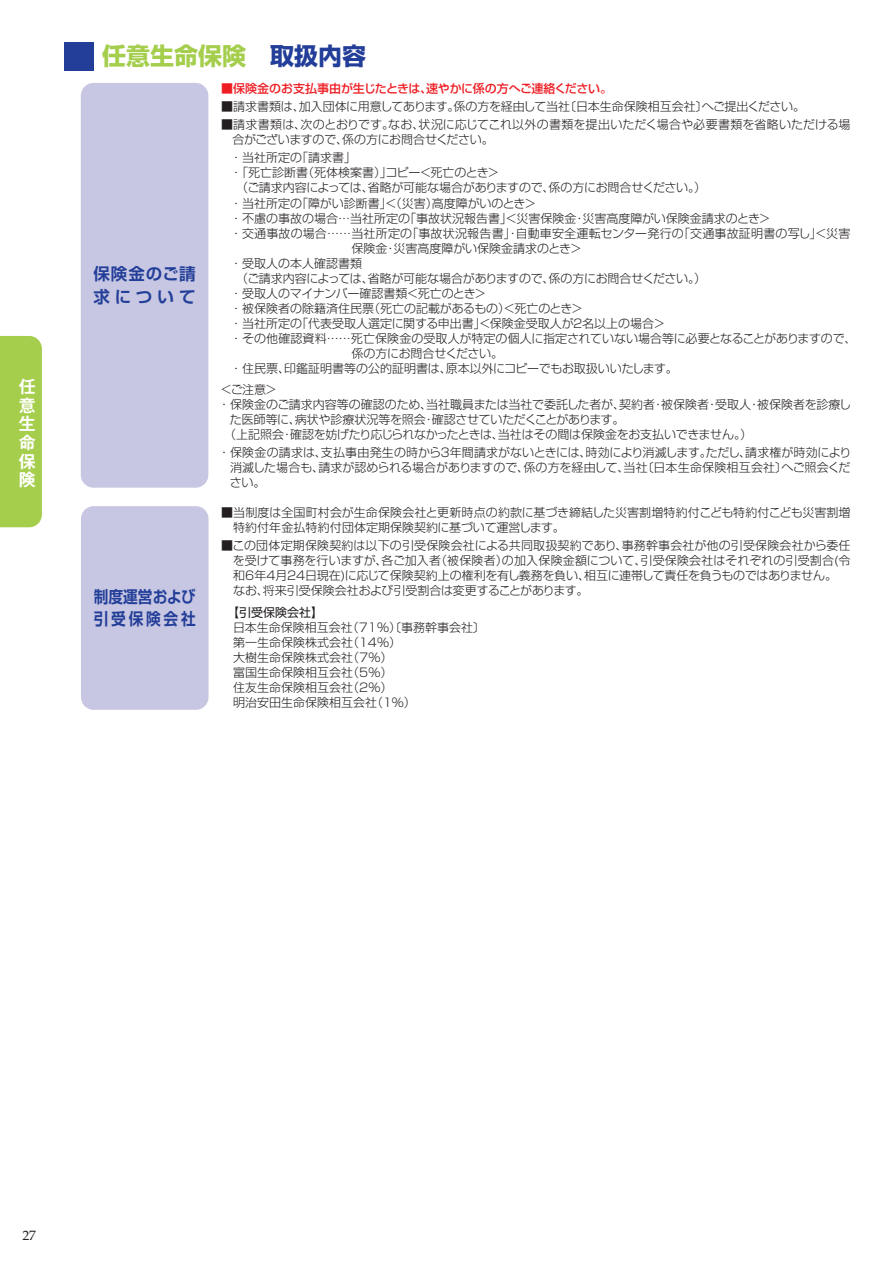
<style>
.page{position:relative;width:893px;height:1263px;background:#fff}
.page>*{position:absolute;margin:0;border:0;box-sizing:border-box;transform-origin:0 0}
.t1{font:700 24px "Shin Go Pr 5";color:#a4ce4c}
.t2{font:700 16.95px/18.8px "Gothic MB101 Pr 5 De";color:#fff;text-align:justify}
.t3{font:700 16.5px/22.5px "Shin Go Pr 5 De";letter-spacing:.005em;color:#233e98;scale:.89 1}
.t4{font:700 16.5px/22.5px "Shin Go Pr 5 De";letter-spacing:.055em;color:#233e98}
.t5{font:13.5px "Book Antiqua";color:#231f20}
.t6{font:300 12px/15px "Shin Go Pr 5";color:#231f20}
.t7{font:300 12px "Shin Go Pr 5";letter-spacing:-.02em;color:#231f20}
.t8{font:300 12px "Shin Go Pr 5";letter-spacing:-.025em;color:#231f20}
.t9{font:500 12px "Shin Go Pr 5";letter-spacing:-.02em;color:#ee1d23}
.t10{font:300 12px "Shin Go Pr 5";letter-spacing:-.03em;color:#231f20}
.t11{font:12px "Shin Go Pr 5";color:#231f20}
.s1{color:#233e98}
</style>
<div class="page">
<div style="left:64px;top:43px;width:30px;height:28px;background:#233e98"></div>
<div style="left:81px;top:506px;width:128px;height:204px;background:#c7c7e3;border-radius:13px"></div>
<div style="left:81px;top:83px;width:127px;height:405px;background:#c7c7e3;border-radius:13px"></div>
<div style="left:0;top:336px;width:42px;height:191px;background:#a4ce4c"></div>
<h2 class="t2" style="left:19px;top:376px;width:18px">任意生命保険</h2>
<h1 class="t1" style="left:102px;top:37px;width:265px">任意生命保険　<span class="s1">取扱内容</span></h1>
<h3 class="t4" style="left:94px;top:261px;width:104px">保険金のご請求について</h3>
<h3 class="t3" style="left:94px;top:583px;width:116px">制度運営および引受保険会社</h3>
<p class="t9" style="left:221px;top:79px;width:392px">■保険金のお支払事由が生じたときは、速やかに係の方へご連絡ください。</p>
<p class="t6" style="left:221px;top:98px;width:585px">■請求書類は、加入団体に用意してあります。係の方を経由して当社〔日本生命保険相互会社〕へご提出ください。</p>
<p class="t6" style="left:232px;top:116px;width:620px;text-indent:-11px">■請求書類は、次のとおりです。なお、状況に応じてこれ以外の書類を提出いただく場合や必要書類を省略いただける場合がございますので、係の方にお問合せください。</p>
<p class="t6" style="left:230px;top:149px;width:127px">・当社所定の「請求書」</p>
<p class="t6" style="left:230px;top:164px;width:271px">・「死亡診断書（死体検案書）」コピー＜死亡のとき＞</p>
<p class="t7" style="left:236px;top:178px;width:471px">（ご請求内容によっては、省略が可能な場合がありますので、係の方にお問合せください。）</p>
<p class="t6" style="left:230px;top:194px;width:307px">・当社所定の「障がい診断書」＜（災害）高度障がいのとき＞</p>
<p class="t6" style="left:230px;top:209px;width:542px">・不慮の事故の場合…当社所定の「事故状況報告書」＜災害保険金・災害高度障がい保険金請求のとき＞</p>
<p class="t6" style="left:230px;top:224px;width:622px">・交通事故の場合……当社所定の「事故状況報告書」・自動車安全運転センター発行の「交通事故証明書の写し」＜災害</p>
<p class="t6" style="left:352px;top:239px;width:232px">保険金・災害高度障がい保険金請求のとき＞</p>
<p class="t6" style="left:230px;top:254px;width:133px">・受取人の本人確認書類</p>
<p class="t7" style="left:236px;top:268px;width:471px">（ご請求内容によっては、省略が可能な場合がありますので、係の方にお問合せください。）</p>
<p class="t6" style="left:230px;top:284px;width:258px">・受取人のマイナンバー確認書類＜死亡のとき＞</p>
<p class="t6" style="left:230px;top:299px;width:354px">・被保険者の除籍済住民票（死亡の記載があるもの）＜死亡のとき＞</p>
<p class="t6" style="left:230px;top:314px;width:436px">・当社所定の「代表受取人選定に関する申出書」＜保険金受取人が２名以上の場合＞</p>
<p class="t6" style="left:230px;top:329px;width:628px">・その他確認資料……死亡保険金の受取人が特定の個人に指定されていない場合等に必要となることがありますので、</p>
<p class="t10" style="left:352px;top:343px;width:153px">係の方にお問合せください。</p>
<p class="t6" style="left:230px;top:359px;width:449px">・住民票、印鑑証明書等の公的証明書は、原本以外にコピーでもお取扱いいたします。</p>
<p class="t6" style="left:220px;top:380px;width:58px">＜ご注意＞</p>
<p class="t6" style="left:218px;top:395px;width:635px">・保険金のご請求内容等の確認のため、当社職員または当社で委託した者が、契約者・被保険者・受取人・被保険者を診療し</p>
<p class="t7" style="left:230px;top:409px;width:396px">た医師等に、病状や診療状況等を照会・確認させていただくことがあります。</p>
<p class="t8" style="left:224px;top:424px;width:530px">（上記照会・確認を妨げたり応じられなかったときは、当社はその間は保険金をお支払いできません。）</p>
<p class="t6" style="left:230px;top:443px;width:623px;text-align:justify;text-indent:-12px">・保険金の請求は、支払事由発生の時から３年間請求がないときには、時効により消滅します。ただし、請求権が時効により消滅した場合も、請求が認められる場合がありますので、係の方を経由して、当社〔日本生命保険相互会社〕へご照会ください。</p>
<p class="t6" style="left:233px;top:503px;width:619px;text-indent:-12px">■当制度は全国町村会が生命保険会社と更新時点の約款に基づき締結した災害割増特約付こども特約付こども災害割増特約付年金払特約付団体定期保険契約に基づいて運営します。</p>
<p class="t6" style="left:233px;top:536px;width:619px;text-indent:-12px">■この団体定期保険契約は以下の引受保険会社による共同取扱契約であり、事務幹事会社が他の引受保険会社から委任を受けて事務を行いますが、各ご加入者（被保険者）の加入保険金額について、引受保険会社はそれぞれの引受割合(令和6年4月24日現在)に応じて保険契約上の権利を有し義務を負い、相互に連帯して責任を負うものではありません。なお、将来引受保険会社および引受割合は変更することがあります。</p>
<p class="t11" style="left:227px;top:603px;width:97px">【引受保険会社】</p>
<p class="t6" style="left:233px;top:619px;width:259px">日本生命保険相互会社（71％）〔事務幹事会社〕　第一生命保険株式会社（１4％）<br>大樹生命保険株式会社（7％）<br>富国生命保険相互会社（5％）<br>住友生命保険相互会社（2％）<br>明治安田生命保険相互会社（１％）</p>
<p class="t5" style="left:22px;top:1226px;width:15px">27</p>
</div>
